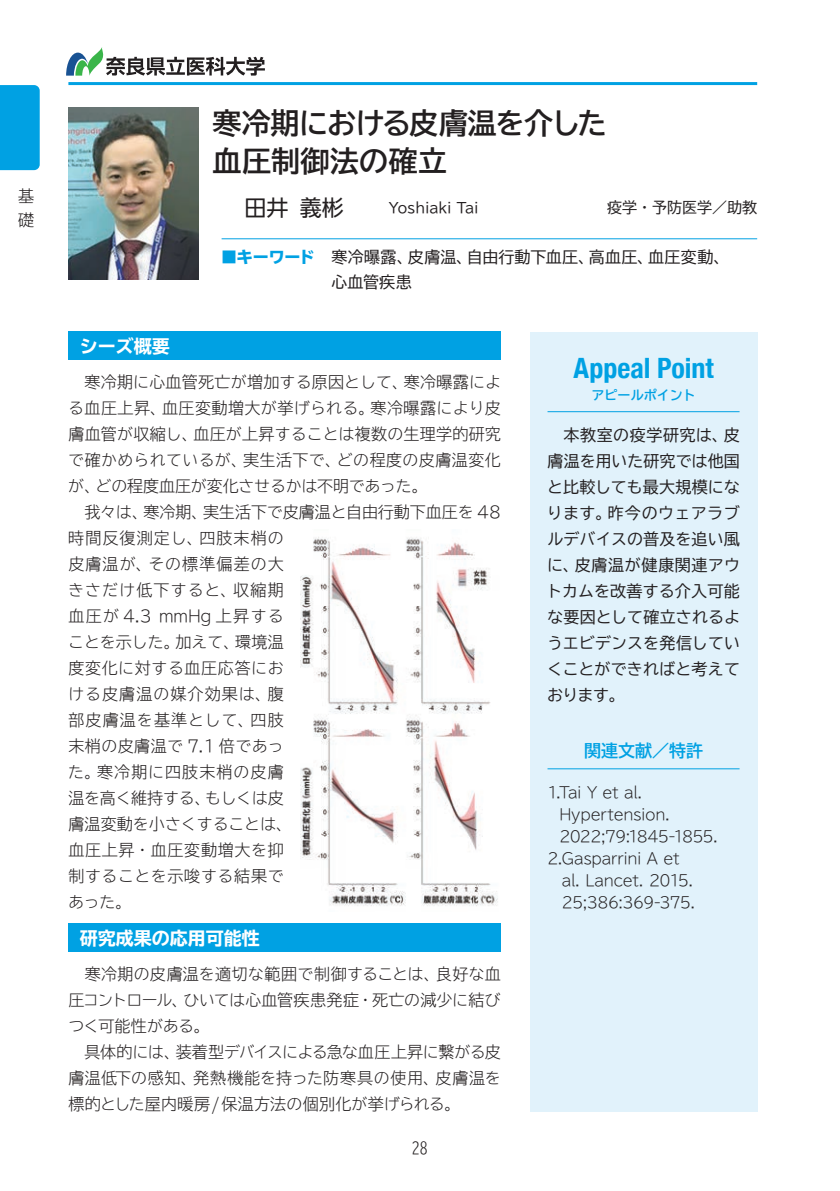
<style>
.page{position:relative;width:840px;height:1191px;background:#fff}
.page>*{position:absolute;margin:0;border:0;box-sizing:border-box;transform-origin:0 0}
.t1{font:700 29px/38px "TBUD Go Std";letter-spacing:-.01em;color:#231f20}
.t2{font:700 condensed 28px "Helvetica Neue";color:#00a1e3}
.t3{font:22px "UD Shin Go Pr 6";color:#231f20}
.t4{font:700 expanded 18px "TBUD Go Std";color:#fff}
.t5{font:700 17px "TBUD Go Std";color:#00a1e3}
.t6{font:300 16px/26px "TBUD Go Std Super";letter-spacing:.025em;color:#231f20;text-align:justify}
.t7{font:16px/26px "TBUD Go Std";letter-spacing:.005em;color:#231f20;text-align:justify}
.t8{font:800 16px "TBUD Go Std";letter-spacing:-.02em;color:#00a1e3}
.t9{font:300 15px "TBUD Go Std Super";letter-spacing:-.025em;color:#231f20}
.t10{font:300 15px "TBUD Go Std Super";letter-spacing:-.06em;color:#231f20}
.t11{font:300 15px "TBUD Go Std Super";letter-spacing:-.05em;color:#231f20}
.t12{font:15px "TBUD Go Std";color:#231f20}
.t13{font:14px "TBUD Go Std";letter-spacing:-.005em;color:#231f20}
.t14{font:700 13px "TBUD Go Std";color:#00a1e3}
</style>
<div class="page">
<div style="left:0;top:85px;width:40px;height:85px;background:#00a1e3"></div>
<hr style="left:68px;top:82px;width:688px;height:3px;background:#00a1e3">
<svg style="left:66px;top:47px;width:199px;height:29px"></svg>
<div style="left:68px;top:332px;width:432px;height:28px;background:#00a1e3"></div>
<hr style="left:221px;top:238px;width:535px;height:1px;background:#00a1e3">
<div style="left:530px;top:332px;width:226px;height:780px;background:#e1f2fb"></div>
<hr style="left:547px;top:411px;width:192px;height:1px;background:#00a1e3">
<img style="left:68px;top:108px;width:131px;height:172px">
<hr style="left:547px;top:768px;width:192px;height:1px;background:#00a1e3">
<div style="left:68px;top:923px;width:432px;height:29px;background:#00a1e3"></div>
<img style="left:300px;top:537px;width:198px;height:369px">
<p class="t6" style="left:18px;top:183px;width:17px;line-height:24px">基礎</p>
<h1 class="t1" style="left:212px;top:104px;width:395px">寒冷期における皮膚温を介した血圧制御法の確立</h1>
<h3 class="t3" style="left:244px;top:190px;width:100px">田井 義彬</h3>
<p class="t13" style="left:388px;top:196px;width:91px">Yoshiaki Tai</p>
<p class="t12" style="left:606px;top:195px;width:151px">疫学・予防医学／助教</p>
<p class="t4" style="left:80px;top:336px;width:91px">シーズ概要</p>
<p class="t8" style="left:221px;top:248px;width:95px">■キーワード</p>
<p class="t7" style="left:331px;top:244px;width:399px;line-height:25px">寒冷曝露、皮膚温、自由行動下血圧、高血圧、血圧変動、心血管疾患</p>
<p class="t6" style="left:68px;top:369px;width:434px;text-indent:16px">寒冷期に心血管死亡が増加する原因として、寒冷曝露による血圧上昇、血圧変動増大が挙げられる。寒冷曝露により皮膚血管が収縮し、血圧が上昇することは複数の生理学的研究で確かめられているが、実生活下で、どの程度の皮膚温変化が、どの程度血圧が変化させるかは不明であった。</p>
<p class="t6" style="left:68px;top:499px;width:434px;text-align:left;text-indent:16px">我々は、寒冷期、実生活下で皮膚温と自由行動下血圧を 48時間反復測定し、四肢末梢の<br>皮膚温が、その標準偏差の大<br>きさだけ低下すると、収縮期<br>血圧が 4.3 mmHg 上昇する<br>ことを示した。加えて、環境温<br>度変化に対する血圧応答にお<br>ける皮膚温の媒介効果は、腹<br>部皮膚温を基準として、四肢<br>末梢の皮膚温で 7.1 倍であっ<br>た。寒冷期に四肢末梢の皮膚<br>温を高く維持する、もしくは皮<br>膚温変動を小さくすることは、<br>血圧上昇・血圧変動増大を抑<br>制することを示唆する結果で<br>あった。</p>
<p class="t4" style="left:80px;top:928px;width:181px">研究成果の応用可能性</p>
<p class="t6" style="left:68px;top:960px;width:434px;text-indent:16px">寒冷期の皮膚温を適切な範囲で制御することは、良好な血圧コントロール、ひいては心血管疾患発症・死亡の減少に結びつく可能性がある。</p>
<p class="t6" style="left:68px;top:1038px;width:434px;text-indent:16px">具体的には、装着型デバイスによる急な血圧上昇に繋がる皮膚温低下の感知、発熱機能を持った防寒具の使用、皮膚温を標的とした屋内暖房/保温方法の個別化が挙げられる。</p>
<p class="t6" style="left:412px;top:1134px;width:17px">28</p>
<h2 class="t2" style="left:573px;top:344px;width:142px">Appeal Point</h2>
<p class="t14" style="left:591px;top:385px;width:105px">アピールポイント</p>
<p class="t7" style="left:546px;top:422px;width:195px;text-indent:17px">本教室の疫学研究は、皮膚温を用いた研究では他国と比較しても最大規模になります。昨今のウェアラブルデバイスの普及を追い風に、皮膚温が健康関連アウトカムを改善する介入可能な要因として確立されるようエビデンスを発信していくことができればと考えております。</p>
<p class="t5" style="left:583px;top:737px;width:120px">関連文献／特許</p>
<p class="t9" style="left:547px;top:780px;width:97px">1.Tai Y et al.</p>
<p class="t9" style="left:559px;top:802px;width:112px">Hypertension.</p>
<p class="t10" style="left:559px;top:824px;width:160px">2022;79:1845-1855.</p>
<p class="t9" style="left:547px;top:846px;width:134px">2.Gasparrini A et</p>
<p class="t9" style="left:561px;top:868px;width:133px">al. Lancet. 2015.</p>
<p class="t11" style="left:561px;top:890px;width:135px">25;386:369-375.</p>
</div>
